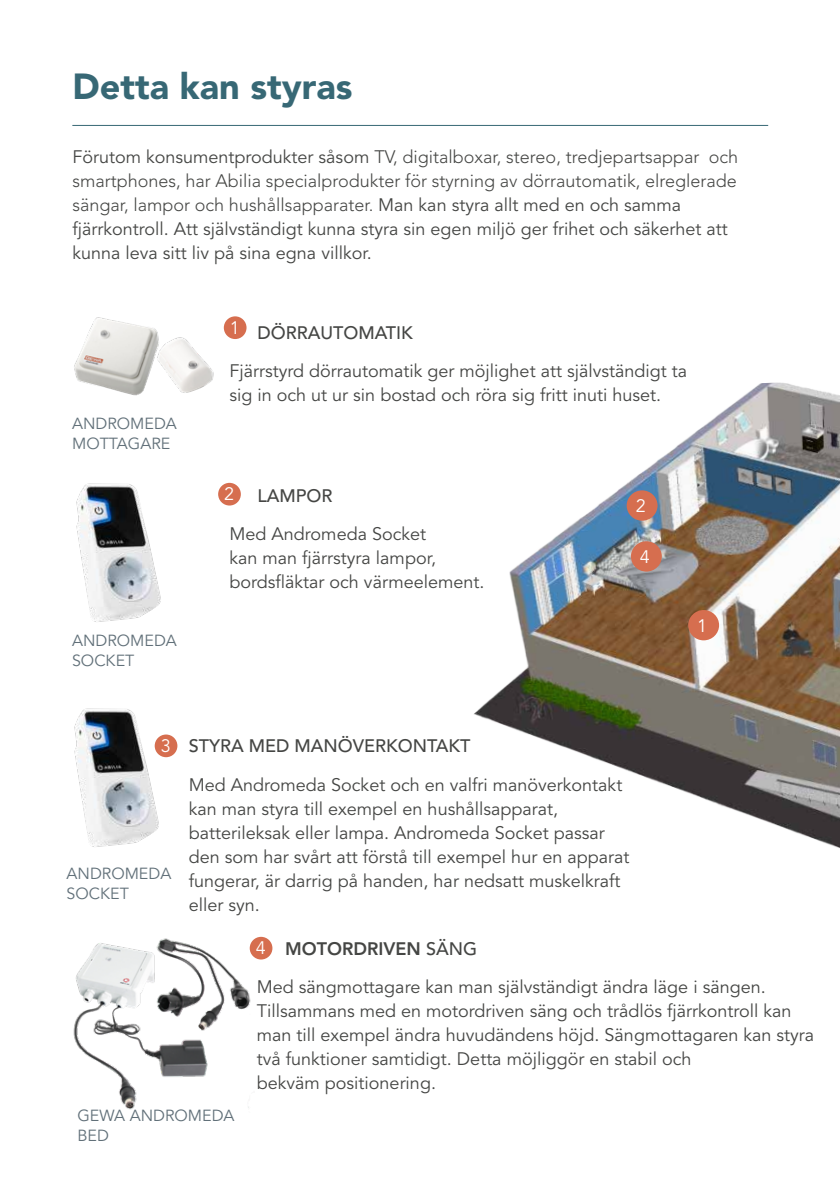
<style>
.page{position:relative;width:840px;height:1191px;background:#fff}
.page>*{position:absolute;margin:0;border:0;box-sizing:border-box;transform-origin:0 0}
.t1{font:900 36px "Avenir LT Std";color:#376875}
.t2{font:18px/24px "Avenir LT Std";color:#454644}
.t3{font:500 18px "Avenir LT Std";color:#454644}
.t4{font:18px "Avenir LT Std";color:#fff}
.t5{font:16px/20px "Avenir LT Std";color:#617079}
.s1{font-weight:300}
.s2{font-weight:800}
.s3{font-weight:500}
</style>
<div class="page">
<img style="left:474px;top:382px;width:365px;height:466px">
<div style="left:626px;top:490px;width:31px;height:31px;background:#d66e4f;border-radius:50%"></div>
<div style="left:630px;top:541px;width:31px;height:30px;background:#d66e4f;border-radius:50%"></div>
<div style="left:687px;top:610px;width:31px;height:30px;background:#d66e4f;border-radius:50%"></div>
<hr style="left:72px;top:125px;width:695px;height:1px;background:#376875">
<div style="left:224px;top:316px;width:22px;height:23px;background:#d66e4f;border-radius:50%"></div>
<img style="left:74px;top:317px;width:140px;height:79px">
<div style="left:218px;top:483px;width:23px;height:22px;background:#d66e4f;border-radius:50%"></div>
<img style="left:76px;top:483px;width:85px;height:139px">
<img style="left:74px;top:708px;width:92px;height:139px">
<div style="left:155px;top:734px;width:22px;height:23px;background:#d66e4f;border-radius:50%"></div>
<img style="left:73px;top:938px;width:178px;height:172px">
<div style="left:249px;top:936px;width:23px;height:23px;background:#d66e4f;border-radius:50%"></div>
<h1 class="t1" style="left:72px;top:65px;width:281px">Detta kan styras</h1>
<p class="t2" style="left:72px;top:146px;width:667px">Förutom konsumentprodukter såsom <span class="s1">TV, digitalboxar, stereo, tredjepartsappar och smartphones, har Abilia specialprodukter för styrning av dörrautomatik, elreglerade sängar, lampor och hushållsapparater.</span> Man kan styra allt med en och samma fjärrkontroll. Att självständigt kunna styra sin egen miljö ger frihet och säkerhet att kunna leva sitt liv på sina egna villkor.</p>
<p class="t5" style="left:72px;top:414px;width:106px">ANDROMEDA<br>MOTTAGARE</p>
<p class="t5" style="left:72px;top:631px;width:106px">ANDROMEDA<br>SOCKET</p>
<p class="t4" style="left:230px;top:317px;width:12px">1</p>
<p class="t3" style="left:257px;top:322px;width:157px">DÖRRAUTOMATIK</p>
<p class="t2" style="left:229px;top:359px;width:459px">Fjärrstyrd dörrautomatik ger möjlighet att självständigt ta sig in och ut ur sin bostad och röra sig fritt inuti huset.</p>
<p class="t4" style="left:224px;top:484px;width:12px">2</p>
<p class="t3" style="left:257px;top:485px;width:76px">LAMPOR</p>
<p class="t2" style="left:229px;top:522px;width:256px">Med Andromeda Socket<br>kan man fjärrstyra lampor, bordsfläktar och värmeelement.</p>
<p class="t4" style="left:635px;top:495px;width:12px">2</p>
<p class="t4" style="left:639px;top:546px;width:12px">4</p>
<p class="t4" style="left:696px;top:615px;width:12px">1</p>
<p class="t4" style="left:161px;top:735px;width:12px">3</p>
<p class="t5" style="left:66px;top:863px;width:106px">ANDROMEDA<br>SOCKET</p>
<p class="t3" style="left:189px;top:736px;width:283px">STYRA MED MANÖVERKONTAKT</p>
<p class="t2" style="left:189px;top:773px;width:442px">Med Andromeda Socket och en valfri manöverkontakt kan man styra till exempel en hushållsapparat, batterileksak eller lampa. Andromeda Socket passar den som har svårt att förstå till exempel hur en apparat fungerar, är darrig på handen, har nedsatt muskelkraft eller syn.</p>
<p class="t2" style="left:257px;top:930px;width:510px;line-height:38px;text-indent:28px"><span class="s2">MOTORDRIVEN</span> <span class="s3">SÄNG<br></span>Med sängmottagare kan man självständigt ändra läge i sängen.</p>
<p class="t2" style="left:257px;top:999px;width:558px">Tillsammans med en motordriven säng och trådlös fjärrkontroll kan man till exempel ändra huvudändens höjd. Sängmottagaren kan styra två funktioner samtidigt. Detta möjliggör en stabil och<br>bekväm positionering.</p>
<p class="t4" style="left:255px;top:938px;width:12px">4</p>
<p class="t5" style="left:77px;top:1106px;width:158px">GEWA ANDROMEDA<br>BED</p>
</div>
